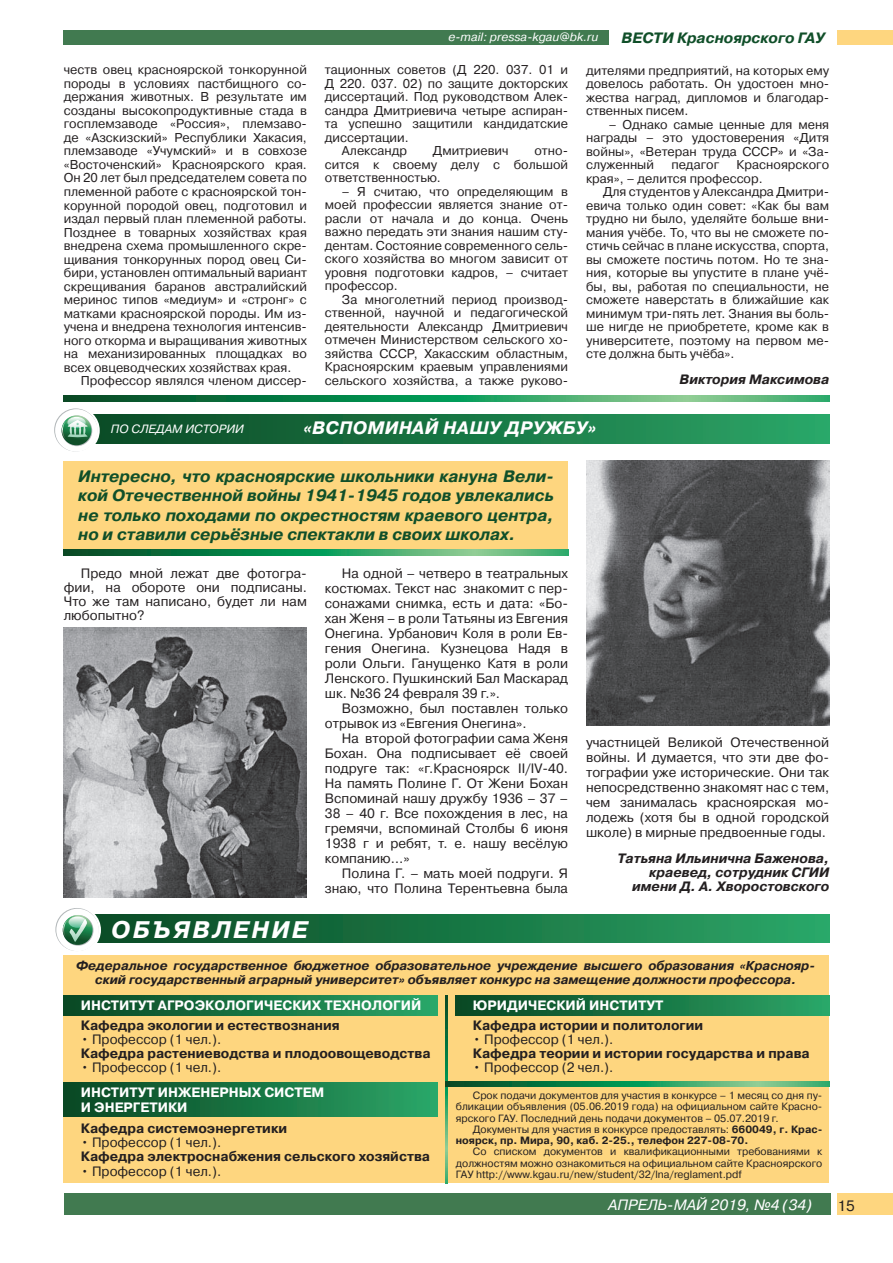
<style>
.page{position:relative;width:893px;height:1263px;background:#fff}
.page>*{position:absolute;margin:0;border:0;box-sizing:border-box;transform-origin:0 0}
.t1{font:italic 700 24px "Pragmatica C";letter-spacing:.1em;color:#fff}
.t2{font:italic 700 18px "Pragmatica C";letter-spacing:.02em;color:#fff}
.t3{font:italic 700 16.5px/19.5px "Pragmatica WINC";color:#104f29;text-align:justify}
.t4{font:italic 15px "Pragmatica C";color:#fff}
.t5{font:italic 700 15px "Pragmatica C";color:#104f29}
.t6{font:15px "Pragmatica WINC";color:#231f20}
.t7{font:13.5px/15px "Pragmatica WINC";color:#231f20;text-align:justify}
.t8{font:700 13.5px "Pragmatica WINC";color:#231f20}
.t9{font:700 13.5px/15px "Pragmatica WINC";color:#fff}
.t10{font:italic 700 13.5px/14.2px "Pragmatica WINC";color:#231f20;text-align:right}
.t11{font:12.75px/13.5px "Pragmatica WINC";color:#231f20;text-align:justify}
.t12{font:italic 700 12.75px/14.2px "Pragmatica WINC";color:#231f20;text-align:center}
.t13{font:italic 12px "Pragmatica C";color:#fff}
.t14{font:10.5px/11.2px "Pragmatica WINC";color:#231f20;text-align:justify}
.t15{font:700 10.5px/11.2px "Pragmatica WINC";color:#231f20}
.s1{font-weight:400}
</style>
<div class="page">
<div style="left:64px;top:1194px;width:766px;height:21px;background:#417a50"></div>
<div style="left:838px;top:1194px;width:55px;height:21px;background:#fed67f"></div>
<div style="left:64px;top:30px;width:545px;height:15px;background:#417a50"></div>
<div style="left:838px;top:30px;width:55px;height:15px;background:#fed67f"></div>
<svg style="left:64px;top:395px;width:765px;height:6px;background:#2c945b"></svg>
<div style="left:63px;top:414px;width:766px;height:29px;background:linear-gradient(to right,#084521,#2aa567)"></div>
<div style="left:53px;top:407px;width:47px;height:47px;background:#fff;border-radius:50%"></div>
<svg style="left:54px;top:408px;width:44px;height:44px"></svg>
<div style="left:64px;top:461px;width:504px;height:90px;background:#fed67f"></div>
<svg style="left:64px;top:549px;width:504px;height:6px;background:#2c945b"></svg>
<img style="left:64px;top:627px;width:243px;height:270px">
<img style="left:586px;top:461px;width:243px;height:264px">
<div style="left:64px;top:914px;width:765px;height:29px;background:linear-gradient(to right,#084521,#2aa567)"></div>
<div style="left:54px;top:906px;width:47px;height:47px;background:#fff;border-radius:50%"></div>
<svg style="left:55px;top:908px;width:44px;height:43px"></svg>
<div style="left:64px;top:955px;width:765px;height:228px;background:#fed67f"></div>
<svg style="left:445px;top:996px;width:3px;height:187px"></svg>
<div style="left:64px;top:996px;width:373px;height:19px;background:linear-gradient(to right,#084621,#2aa567)"></div>
<div style="left:64px;top:1083px;width:373px;height:34px;background:linear-gradient(to right,#084621,#2aa567)"></div>
<div style="left:456px;top:996px;width:373px;height:19px;background:linear-gradient(to right,#084621,#2aa567)"></div>
<svg style="left:446px;top:1082px;width:383px;height:4px;background:#2c945b"></svg>
<p class="t11" style="left:64px;top:63px;width:245px">честв овец красноярской тонкорунной породы в условиях пастбищного со&shy;держания животных. В результате им созданы высокопродуктивные стада в госплемзаводе «Россия», племзаво&shy;де «Азскизский» Республики Хакасия, племзаводе «Учумский» и в совхозе «Восточенский» Красноярского края.<br>Он 20 лет был председателем совета по племенной работе с красноярской тон&shy;корунной породой овец, подготовил и издал первый план племенной работы.<br>Позднее в товарных хозяйствах края внедрена схема промышленного скре&shy;щивания тонкорунных пород овец Си&shy;бири, установлен оптимальный вариант скрещивания баранов австралийский меринос типов «медиум» и «стронг» с матками красноярской породы. Им из&shy;учена и внедрена технология интенсив&shy;ного откорма и выращивания животных на механизированных площадках во всех овцеводческих хозяйствах края.</p>
<p class="t11" style="left:81px;top:374px;width:228px">Профессор являлся членом диссер-</p>
<p class="t13" style="left:449px;top:31px;width:151px">e-mail: pressa-kgau@bk.ru</p>
<p class="t5" style="left:622px;top:29px;width:205px">ВЕСТИ Красноярского ГАУ</p>
<p class="t11" style="left:325px;top:63px;width:245px">тационных советов (Д 220. 037. 01 и</p>
<p class="t11" style="left:325px;top:77px;width:245px">Д 220. 037. 02) по защите докторских</p>
<p class="t11" style="left:325px;top:90px;width:245px">диссертаций. Под руководством Алек-</p>
<p class="t11" style="left:325px;top:104px;width:245px">сандра Дмитриевича четыре аспиран-</p>
<p class="t11" style="left:325px;top:117px;width:245px">та успешно защитили кандидатские</p>
<p class="t11" style="left:325px;top:131px;width:85px">диссертации.</p>
<p class="t11" style="left:342px;top:144px;width:67px">Александр</p>
<p class="t11" style="left:433px;top:144px;width:77px">Дмитриевич</p>
<p class="t11" style="left:325px;top:144px;width:245px;text-indent:210px">отно&shy;сится к своему делу с большой ответственностью.</p>
<p class="t11" style="left:325px;top:185px;width:245px;text-indent:17px">– Я считаю, что определяющим в моей профессии является знание от&shy;расли от начала и до конца. Очень важно передать эти знания нашим сту&shy;дентам. Состояние современного сель&shy;ского хозяйства во многом зависит от уровня подготовки кадров, – считает профессор.</p>
<p class="t11" style="left:325px;top:293px;width:245px;text-indent:17px">За многолетний период производ&shy;ственной, научной и педагогической деятельности Александр Дмитриевич отмечен Министерством сельского хо&shy;зяйства СССР, Хакасским областным, Красноярским краевым управлениями сельского хозяйства, а также руково-</p>
<p class="t11" style="left:586px;top:63px;width:245px">дителями предприятий, на которых ему довелось работать. Он удостоен мно&shy;жества наград, дипломов и благодар&shy;ственных писем.</p>
<p class="t11" style="left:586px;top:118px;width:245px;text-indent:23px">– Однако самые ценные для меня награды – это удостоверения «Дитя войны», «Ветеран труда СССР» и «За&shy;служенный</p>
<p class="t11" style="left:586px;top:158px;width:245px;text-indent:151px">Красноярского края», – делится профессор.</p>
<p class="t11" style="left:586px;top:185px;width:245px;text-indent:17px">Для студентов у Александра Дмитри&shy;евича только один совет: «Как бы вам трудно ни было, уделяйте больше вни&shy;мания учёбе. То, что вы не сможете по&shy;стичь сейчас в плане искусства, спорта, вы сможете постичь потом. Но те зна&shy;ния, которые вы упустите в плане учё&shy;бы, вы, работая по специальности, не сможете наверстать в ближайшие как минимум три-пять лет. Знания вы боль&shy;ше нигде не приобретете, кроме как в университете, поэтому на первом ме&shy;сте должна быть учёба».</p>
<p class="t10" style="left:680px;top:373px;width:151px">Виктория Максимова</p>
<p class="t11" style="left:671px;top:158px;width:49px">педагог</p>
<p class="t13" style="left:111px;top:422px;width:134px">ПО СЛЕДАМ ИСТОРИИ</p>
<h2 class="t2" style="left:303px;top:418px;width:294px">«ВСПОМИНАЙ НАШУ ДРУЖБУ»</h2>
<p class="t3" style="left:78px;top:466px;width:477px">Интересно, что красноярские школьники кануна Вели&shy;кой Отечественной войны 1941-1945 годов увлекались не только походами по окрестностям краевого центра, но и ставили серьёзные спектакли в своих школах.</p>
<p class="t7" style="left:64px;top:566px;width:245px;line-height:14.2px;text-indent:17px">Предо мной лежат две фотогра&shy;фии, на обороте они подписаны.<br>Что же там написано, будет ли нам любопытно?</p>
<p class="t7" style="left:325px;top:565px;width:245px;text-indent:17px">На одной – четверо в театральных костюмах. Текст нас знакомит с пер&shy;сонажами снимка, есть и дата: «Бо&shy;хан Женя – в роли Татьяны из Евгения Онегина. Урбанович Коля в роли Ев&shy;гения Онегина. Кузнецова Надя в роли Ольги. Ганущенко Катя в роли Ленского. Пушкинский Бал Маскарад шк. №36 24 февраля 39 г.».</p>
<p class="t7" style="left:325px;top:700px;width:245px;text-indent:17px">Возможно, был поставлен только отрывок из «Евгения Онегина».</p>
<p class="t7" style="left:325px;top:730px;width:245px;text-indent:17px">На второй фотографии сама Женя Бохан. Она подписывает её своей подруге так: «г.Красноярск II/IV-40.<br>На память Полине Г. От Жени Бохан Вспоминай нашу дружбу 1936 – 37 – 38 – 40 г. Все похождения в лес, на гремячи, вспоминай Столбы 6 июня 1938 г и ребят, т. е. нашу весёлую компанию…»</p>
<p class="t7" style="left:325px;top:865px;width:245px;text-align:right">Полина Г. – мать моей подруги. Я знаю, что Полина Терентьевна была</p>
<p class="t7" style="left:586px;top:734px;width:245px">участницей Великой Отечественной войны. И думается, что эти две фо&shy;тографии уже исторические. Они так непосредственно знакомят нас с тем, чем занималась красноярская мо&shy;лодежь (хотя бы в одной городской школе) в мирные предвоенные годы.</p>
<p class="t10" style="left:617px;top:851px;width:213px">Татьяна Ильинична Баженова, краевед, сотрудник СГИИ имени Д. А. Хворостовского</p>
<h1 class="t1" style="left:111px;top:917px;width:198px">ОБЪЯВЛЕНИЕ</h1>
<p class="t12" style="left:76px;top:959px;width:740px">Федеральное государственное бюджетное образовательное учреждение высшего образования «Краснояр&shy;ский государственный аграрный университет» объявляет конкурс на замещение должности профессора.</p>
<p class="t9" style="left:81px;top:998px;width:342px">ИНСТИТУТ АГРОЭКОЛОГИЧЕСКИХ ТЕХНОЛОГИЙ</p>
<p class="t8" style="left:81px;top:1017px;width:261px">Кафедра экологии и естествознания</p>
<p class="t7" style="left:81px;top:1032px;width:142px">• Профессор (1 чел.).</p>
<p class="t8" style="left:81px;top:1046px;width:351px">Кафедра растениеводства и плодоовощеводства</p>
<p class="t7" style="left:81px;top:1060px;width:142px">• Профессор (1 чел.).</p>
<p class="t9" style="left:81px;top:1085px;width:245px">ИНСТИТУТ ИНЖЕНЕРНЫХ СИСТЕМ<br>И ЭНЕРГЕТИКИ</p>
<p class="t8" style="left:81px;top:1121px;width:208px">Кафедра системоэнергетики</p>
<p class="t7" style="left:81px;top:1135px;width:142px">• Профессор (1 чел.).</p>
<p class="t8" style="left:81px;top:1149px;width:351px">Кафедра электроснабжения сельского хозяйства</p>
<p class="t7" style="left:81px;top:1163px;width:142px">• Профессор (1 чел.).</p>
<p class="t9" style="left:473px;top:998px;width:192px">ЮРИДИЧЕСКИЙ ИНСТИТУТ</p>
<p class="t8" style="left:473px;top:1017px;width:232px">Кафедра истории и политологии</p>
<p class="t7" style="left:473px;top:1032px;width:142px">• Профессор (1 чел.).</p>
<p class="t8" style="left:473px;top:1046px;width:338px">Кафедра теории и истории государства и права</p>
<p class="t7" style="left:473px;top:1060px;width:142px">• Профессор (2 чел.).</p>
<p class="t14" style="left:456px;top:1090px;width:368px;text-indent:17px">Срок подачи документов для участия в конкурсе – 1 месяц со дня пу&shy;бликации объявления (05.06.2019 года) на официальном сайте Красно&shy;ярского ГАУ. Последний день подачи документов – 05.07.2019 г.</p>
<p class="t15" style="left:456px;top:1124px;width:368px;text-indent:17px"><span class="s1">Документы для участия в конкурсе предоставлять:</span> 660049, г. Крас&shy;ноярск, пр. Мира, 90, каб. 2-25., телефон 227-08-70.</p>
<p class="t14" style="left:456px;top:1146px;width:368px;text-indent:17px">Со списком документов и квалификационными требованиями к должностям можно ознакомиться на официальном сайте Красноярского ГАУ http://www.kgau.ru/new/student/32/lna/reglament.pdf</p>
<p class="t4" style="left:608px;top:1196px;width:205px">АПРЕЛЬ-МАЙ 2019, №4 (34)</p>
<p class="t6" style="left:838px;top:1197px;width:19px">15</p>
</div>
